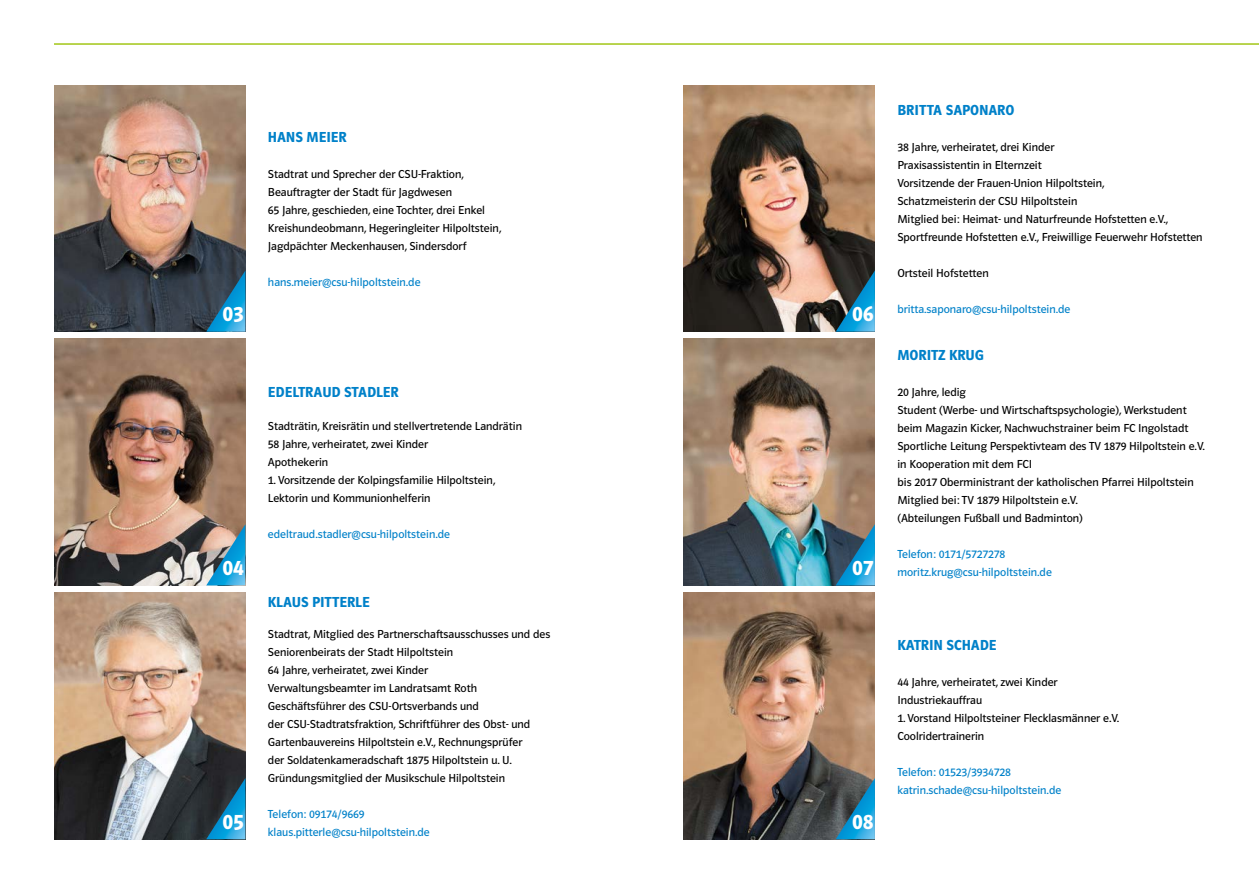
<style>
.page{position:relative;width:1259px;height:893px;background:#fff}
.page>*{position:absolute;margin:0;border:0;box-sizing:border-box;transform-origin:0 0}
.t1{font:600 22.65px "Polo 22 R";color:#fff}
.t2{font:600 15px "Polo 22 R";color:#0081c9}
.t3{font:12px/18px "Polo 22 R Buch";color:#000}
.t4{font:12px/18px "Polo 22 R Buch";color:#0081c9}
.s1{font-family:"Polo 22 R";font-weight:600;font-size:22.65px;color:#fff}
</style>
<div class="page">
<hr style="left:54px;top:43px;width:1205px;height:2px;background:#a2c617">
<img style="left:54px;top:85px;width:191px;height:247px">
<svg style="left:206px;top:270px;width:39px;height:62px;background:#257093"></svg>
<img style="left:683px;top:85px;width:192px;height:247px">
<svg style="left:835px;top:270px;width:40px;height:62px;background:#266883"></svg>
<img style="left:54px;top:339px;width:191px;height:246px">
<svg style="left:206px;top:524px;width:39px;height:61px;background:#669eb5"></svg>
<img style="left:683px;top:339px;width:192px;height:246px">
<svg style="left:835px;top:524px;width:40px;height:61px;background:#33799a"></svg>
<img style="left:54px;top:593px;width:191px;height:246px">
<svg style="left:206px;top:778px;width:39px;height:61px;background:#1d6483"></svg>
<img style="left:683px;top:593px;width:192px;height:246px">
<svg style="left:835px;top:778px;width:40px;height:61px;background:#327896"></svg>
<p class="t2" style="left:268px;top:129px;width:80px">HANS MEIER</p>
<p class="t3" style="left:268px;top:165px;width:235px">Stadtrat und Sprecher der CSU-Fraktion, Beauftragter der Stadt für Jagdwesen<br>65 Jahre, geschieden, eine Tochter, drei Enkel Kreishundeobmann, Hegeringleiter Hilpoltstein, Jagdpächter Meckenhausen, Sindersdorf</p>
<p class="t4" style="left:268px;top:273px;width:154px">hans.meier@csu-hilpoltstein.de</p>
<h1 class="t1" style="left:222px;top:302px;width:23px">03</h1>
<h1 class="t1" style="left:852px;top:302px;width:23px">06</h1>
<p class="t2" style="left:897px;top:102px;width:118px">BRITTA SAPONARO</p>
<p class="t3" style="left:897px;top:138px;width:307px">38 Jahre, verheiratet, drei Kinder<br>Praxisassistentin in Elternzeit<br>Vorsitzende der Frauen-Union Hilpoltstein,<br>Schatzmeisterin der CSU Hilpoltstein<br>Mitglied bei: Heimat- und Naturfreunde Hofstetten e.V., Sportfreunde Hofstetten e.V., Freiwillige Feuerwehr Hofstetten</p>
<p class="t3" style="left:897px;top:264px;width:93px">Ortsteil Hofstetten</p>
<p class="t4" style="left:897px;top:300px;width:174px">britta.saponaro@csu-hilpoltstein.de</p>
<p class="t2" style="left:897px;top:347px;width:88px">MORITZ KRUG</p>
<p class="t3" style="left:897px;top:383px;width:309px">20 Jahre, ledig<br>Student (Werbe- und Wirtschaftspsychologie), Werkstudent beim Magazin Kicker, Nachwuchstrainer beim FC Ingolstadt Sportliche Leitung Perspektivteam des TV 1879 Hilpoltstein e.V. in Kooperation mit dem FCI<br>bis 2017 Oberministrant der katholischen Pfarrei Hilpoltstein Mitglied bei: TV 1879 Hilpoltstein e.V.<br>(Abteilungen Fußball und Badminton)</p>
<p class="t4" style="left:897px;top:545px;width:109px">Telefon: 0171/5727278</p>
<p class="t2" style="left:268px;top:384px;width:132px">EDELTRAUD STADLER</p>
<p class="t3" style="left:268px;top:417px;width:256px">Stadträtin, Kreisrätin und stellvertretende Landrätin<br>58 Jahre, verheiratet, zwei Kinder<br>Apothekerin</p>
<p class="t3" style="left:268px;top:471px;width:229px">1. Vorsitzende der Kolpingsfamilie Hilpoltstein,<br>Lektorin und Kommunionhelferin</p>
<p class="t4" style="left:268px;top:525px;width:184px">edeltraud.stadler@csu-hilpoltstein.de</p>
<h1 class="t1" style="left:222px;top:555px;width:23px">04</h1>
<p class="t4" style="left:852px;top:563px;width:201px"><span class="s1">07</span> moritz.krug@csu-hilpoltstein.de</p>
<p class="t2" style="left:268px;top:594px;width:103px">KLAUS PITTERLE</p>
<p class="t3" style="left:268px;top:625px;width:284px">Stadtrat, Mitglied des Partnerschaftsausschusses und des Seniorenbeirats der Stadt Hilpoltstein<br>64 Jahre, verheiratet, zwei Kinder<br>Verwaltungsbeamter im Landratsamt Roth Geschäftsführer des CSU-Ortsverbands und<br>der CSU-Stadtratsfraktion, Schriftführer des Obst- und Gartenbauvereins Hilpoltstein e.V., Rechnungsprüfer<br>der Soldatenkameradschaft 1875 Hilpoltstein u. U.<br>Gründungsmitglied der Musikschule Hilpoltstein</p>
<p class="t4" style="left:268px;top:805px;width:163px">Telefon: 09174/9669 klaus.pitterle@csu-hilpoltstein.de</p>
<p class="t2" style="left:897px;top:637px;width:100px">KATRIN SCHADE</p>
<p class="t3" style="left:897px;top:673px;width:162px">44 Jahre, verheiratet, zwei Kinder<br>Industriekauffrau</p>
<p class="t3" style="left:897px;top:709px;width:223px">1. Vorstand Hilpoltsteiner Flecklasmänner e.V.<br>Coolridertrainerin</p>
<p class="t4" style="left:897px;top:763px;width:165px">Telefon: 01523/3934728 katrin.schade@csu-hilpoltstein.de</p>
<h1 class="t1" style="left:222px;top:809px;width:23px">05</h1>
<h1 class="t1" style="left:852px;top:809px;width:23px">08</h1>
</div>
